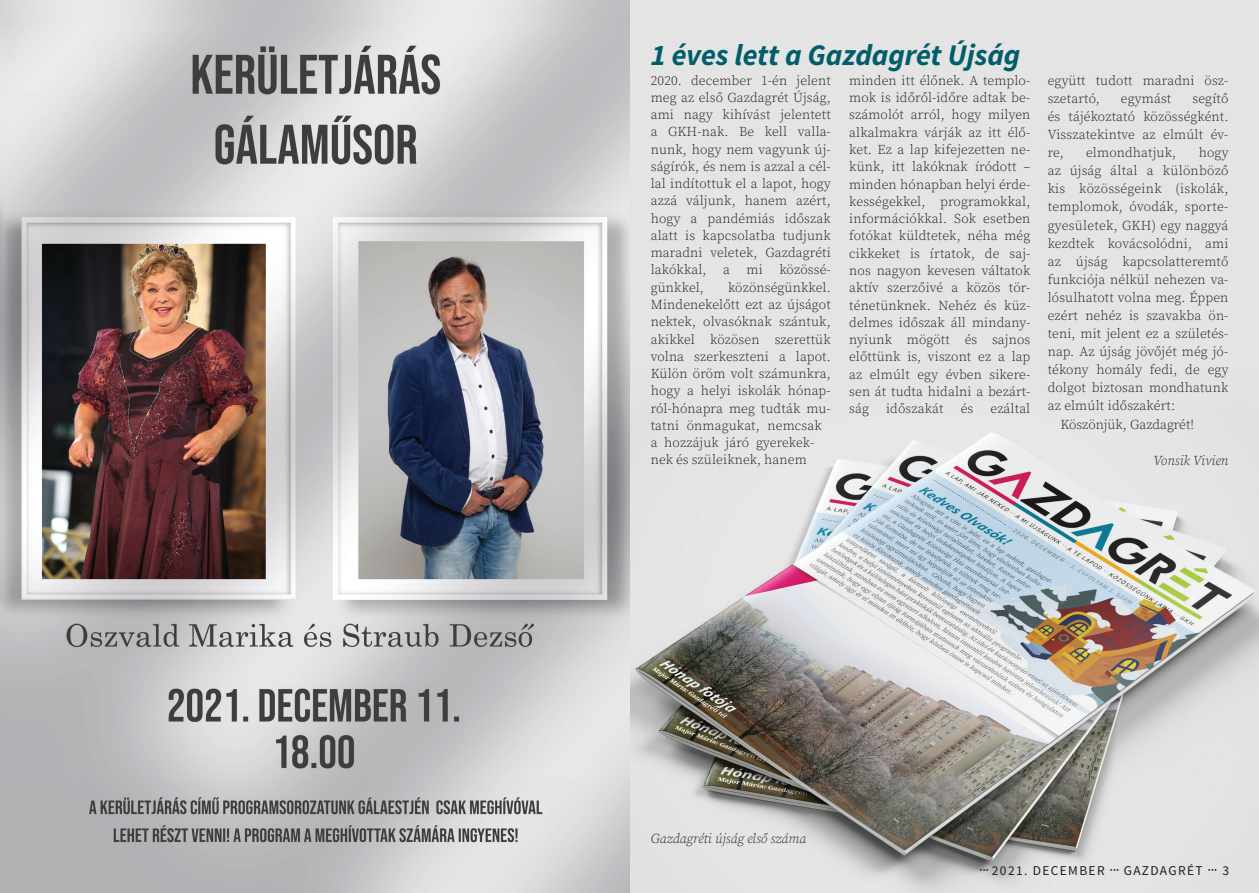
<style>
.page{position:relative;width:1259px;height:893px;background:#fff}
.page>*{position:absolute;margin:0;border:0;box-sizing:border-box;transform-origin:0 0}
.t1{font:italic 700 30px "Source Sans Pro";color:#005e6b}
.t2{font:300 13.5px/17.2px "Source Serif Pro";letter-spacing:.01em;color:#231f20;text-align:justify}
.t3{font:italic 300 13.5px "Source Serif Pro";color:#231f20}
.t4{font:13.5px "Source Sans Pro";letter-spacing:.1em;color:#231f20}
</style>
<div class="page">
<div style="left:629px;top:0;width:630px;height:893px;background:#e4e4e4"></div>
<img style="left:629px;top:368px;width:630px;height:525px">
<img style="left:0;top:0;width:629px;height:893px">
<h1 class="t1" style="left:651px;top:36px;width:371px">1 éves lett a Gazdagrét Újság</h1>
<p class="t2" style="left:651px;top:72px;width:182px">2020. december 1-én jelent meg az első Gazdagrét Újság, ami nagy kihívást jelentett a GKH-nak. Be kell valla&shy;nunk, hogy nem vagyunk új&shy;ságírók, és nem is azzal a cél&shy;lal indítottuk el a lapot, hogy azzá váljunk, hanem azért, hogy a pandémiás időszak alatt is kapcsolatba tudjunk maradni veletek, Gazdagréti lakókkal, a mi közössé&shy;günkkel,</p>
<p class="t2" style="left:849px;top:72px;width:183px">minden itt élőnek. A templo&shy;mok is időről-időre adtak be&shy;számolót arról, hogy milyen alkalmakra várják az itt élő&shy;ket. Ez a lap kifejezetten ne&shy;künk, itt lakóknak íródott – minden hónapban helyi érde&shy;kességekkel, programokkal, információkkal. Sok esetben fotókat küldtetek, néha még cikkeket is írtatok, de saj&shy;nos nagyon kevesen váltatok aktív szerzőivé a közös tör&shy;ténetünknek. Nehéz és küz&shy;delmes időszak áll mindan - nyiunk mögött és sajnos előttünk is, viszont ez a lap az elmúlt egy évben sikere&shy;sen át tudta hidalni a bezárt&shy;ság</p>
<p class="t2" style="left:651px;top:279px;width:182px;text-align:left;text-indent:77px">közönségünkkel.<br>Mindenekelőtt ezt az újságot nektek, olvasóknak szántuk, akikkel közösen szerettük volna szerkeszteni a lapot.<br>Külön öröm volt számunkra, hogy a helyi iskolák hónap&shy;ról-hónapra meg tudták mu&shy;tatni önmagukat, nemcsak a hozzájuk járó gyerekek&shy;nek és szüleiknek, hanem</p>
<p class="t2" style="left:886px;top:400px;width:59px">időszakát</p>
<p class="t2" style="left:960px;top:400px;width:14px">és</p>
<p class="t2" style="left:990px;top:400px;width:41px">ezáltal</p>
<p class="t2" style="left:1047px;top:71px;width:182px;line-height:18.1px">együtt tudott maradni ös - szetartó,</p>
<p class="t2" style="left:1047px;top:89px;width:182px;line-height:18.1px;text-indent:145px">segítő és tájékoztató közösségként.<br>Visszatekintve az elmúlt év&shy;re,</p>
<p class="t2" style="left:1121px;top:90px;width:52px">egymást</p>
<p class="t2" style="left:1086px;top:144px;width:92px">elmondhatjuk,</p>
<p class="t2" style="left:1198px;top:144px;width:31px">hogy</p>
<p class="t2" style="left:1047px;top:162px;width:182px">az újság által a különböző</p>
<p class="t2" style="left:1047px;top:180px;width:182px">kis közösségeink (iskolák,</p>
<p class="t2" style="left:1047px;top:198px;width:182px">templomok, óvodák, sporte-</p>
<p class="t2" style="left:1047px;top:217px;width:182px">gyesületek, GKH) egy naggyá</p>
<p class="t2" style="left:1047px;top:235px;width:182px">kezdtek kovácsolódni, ami</p>
<p class="t2" style="left:1047px;top:253px;width:182px">az újság kapcsolatteremtő</p>
<p class="t2" style="left:1047px;top:271px;width:182px">funkciója nélkül nehezen va-</p>
<p class="t2" style="left:1047px;top:289px;width:182px">lósulhatott volna meg. Éppen</p>
<p class="t2" style="left:1047px;top:307px;width:182px">ezért nehéz is szavakba ön-</p>
<p class="t2" style="left:1047px;top:325px;width:182px">teni, mit jelent ez a születés-</p>
<p class="t2" style="left:1047px;top:343px;width:182px">nap. Az újság jövőjét még jó-</p>
<p class="t2" style="left:1047px;top:361px;width:182px">tékony homály fedi, de egy</p>
<p class="t2" style="left:1047px;top:379px;width:182px">dolgot biztosan mondhatunk</p>
<p class="t2" style="left:1047px;top:397px;width:129px">az elmúlt időszakért:</p>
<p class="t2" style="left:1060px;top:416px;width:135px">Köszönjük, Gazdagrét!</p>
<p class="t3" style="left:1153px;top:451px;width:77px">Vonsik Vivien</p>
<p class="t3" style="left:651px;top:830px;width:157px">Gazdagréti újság első száma</p>
<p class="t4" style="left:980px;top:862px;width:251px"><sup>•••</sup> 2021. DECEMBER <sup>•••</sup> GAZDAGRÉT <sup>•••</sup> 3</p>
</div>
